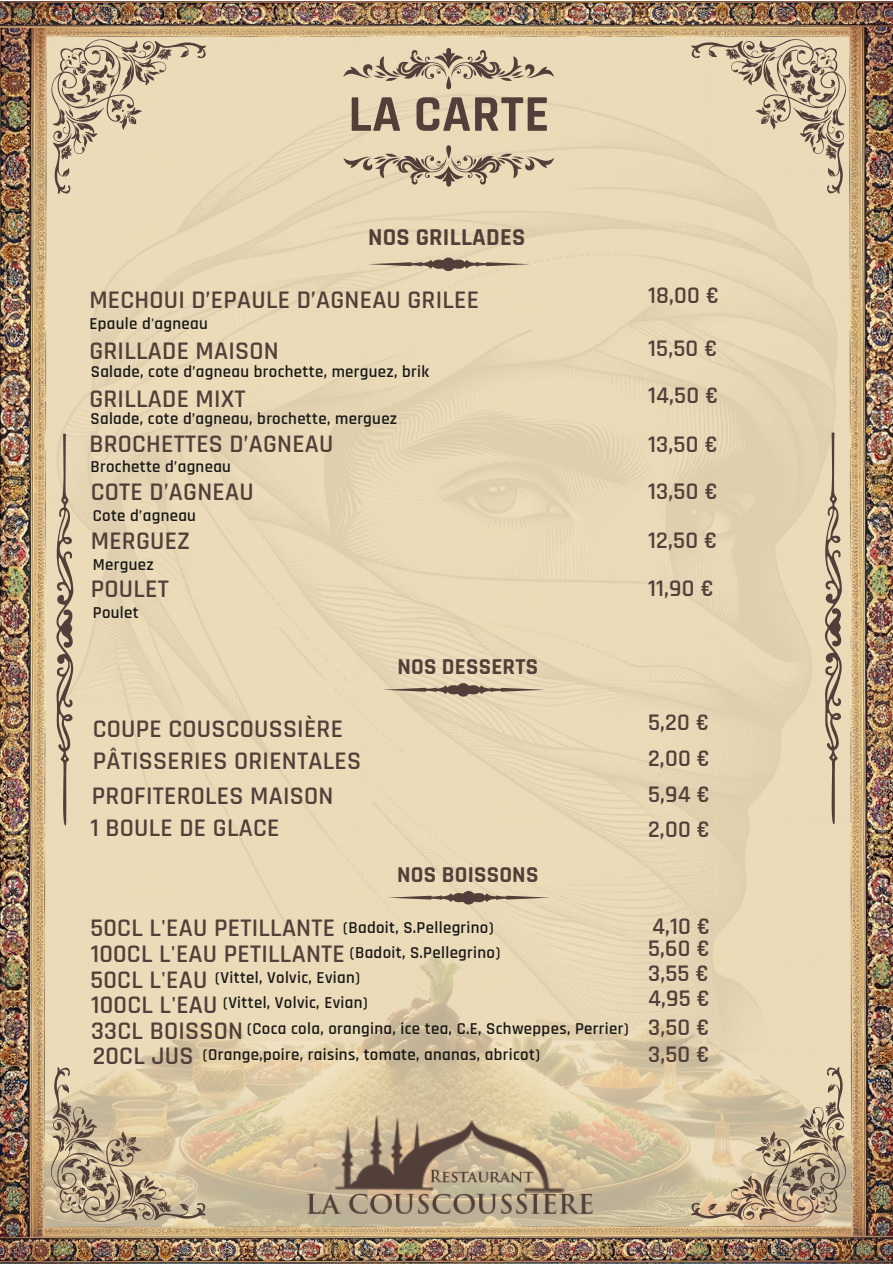
<style>
.page{position:relative;width:893px;height:1264px;background:#fff}
.page>*{position:absolute;margin:0;border:0;box-sizing:border-box;transform-origin:0 0}
.t1{font:700 52.05px "Rajdhani";letter-spacing:.01em;color:#523f3a}
.t2{font:600 25.65px "Rajdhani";letter-spacing:.01em;color:#523f3a}
.t3{font:600 25.5px "Rajdhani";letter-spacing:.01em;color:#523f3a}
.t4{font:700 24.6px "Rajdhani";letter-spacing:.01em;color:#523f3a}
.t5{font:600 24.15px "Rajdhani";letter-spacing:.01em;color:#523f3a}
.t6{font:700 22.95px "Rajdhani";letter-spacing:.01em;color:#523f3a}
.t7{font:600 16.8px "Rajdhani";letter-spacing:.02em;color:#191817}
</style>
<div class="page">
<img style="left:0;top:1px;width:892px;height:1262px">
<svg style="left:691px;top:39px;width:155px;height:155px"></svg>
<svg style="left:51px;top:39px;width:155px;height:155px"></svg>
<svg style="left:691px;top:1067px;width:155px;height:154px"></svg>
<svg style="left:51px;top:1067px;width:154px;height:155px"></svg>
<svg style="left:343px;top:48px;width:211px;height:41px"></svg>
<svg style="left:343px;top:145px;width:211px;height:42px"></svg>
<svg style="left:51px;top:433px;width:27px;height:397px"></svg>
<svg style="left:819px;top:432px;width:27px;height:397px"></svg>
<svg style="left:367px;top:256px;width:163px;height:16px"></svg>
<img style="left:294px;top:1113px;width:305px;height:103px">
<svg style="left:382px;top:682px;width:163px;height:15px"></svg>
<svg style="left:387px;top:889px;width:163px;height:16px"></svg>
<p class="t1" style="left:348px;top:82px;width:202px">LA CARTE</p>
<h2 class="t4" style="left:368px;top:222px;width:159px">NOS GRILLADES</h2>
<p class="t5" style="left:648px;top:280px;width:73px">18,00 €</p>
<h2 class="t2" style="left:89px;top:284px;width:391px">MECHOUI D’EPAULE D’AGNEAU GRILEE</h2>
<p class="t2" style="left:89px;top:335px;width:191px">GRILLADE MAISON</p>
<p class="t5" style="left:648px;top:333px;width:71px">15,50 €</p>
<h2 class="t7" style="left:89px;top:313px;width:120px">Epaule d'agneau</h2>
<h2 class="t7" style="left:91px;top:361px;width:340px">Salade, cote d’agneau brochette, merguez, brik</h2>
<h2 class="t7" style="left:90px;top:408px;width:308px">Salade, cote d’agneau, brochette, merguez</h2>
<h4 class="t7" style="left:90px;top:456px;width:142px">Brochette d’agneau</h4>
<p class="t7" style="left:93px;top:505px;width:105px">Cote d’agneau</p>
<h3 class="t7" style="left:93px;top:554px;width:62px">Merguez</h3>
<h3 class="t7" style="left:93px;top:602px;width:47px">Poulet</h3>
<p class="t5" style="left:648px;top:380px;width:72px">14,50 €</p>
<p class="t2" style="left:89px;top:383px;width:158px">GRILLADE MIXT</p>
<p class="t3" style="left:89px;top:428px;width:245px">BROCHETTES D’AGNEAU</p>
<h2 class="t5" style="left:648px;top:429px;width:71px">13,50 €</h2>
<p class="t2" style="left:91px;top:476px;width:164px">COTE D’AGNEAU</p>
<h2 class="t5" style="left:648px;top:476px;width:71px">13,50 €</h2>
<h2 class="t5" style="left:648px;top:525px;width:71px">12,50 €</h2>
<p class="t2" style="left:91px;top:525px;width:101px">MERGUEZ</p>
<h2 class="t2" style="left:91px;top:572px;width:80px">POULET</h2>
<h2 class="t5" style="left:648px;top:573px;width:67px">11,90 €</h2>
<h1 class="t2" style="left:93px;top:713px;width:252px">COUPE COUSCOUSSIÈRE</h1>
<p class="t2" style="left:93px;top:745px;width:270px">PÂTISSERIES ORIENTALES</p>
<h2 class="t2" style="left:92px;top:779px;width:243px">PROFITEROLES MAISON</h2>
<p class="t2" style="left:90px;top:812px;width:190px">1 BOULE DE GLACE</p>
<p class="t6" style="left:397px;top:652px;width:142px">NOS DESSERTS</p>
<h3 class="t6" style="left:397px;top:860px;width:143px">NOS BOISSONS</h3>
<h3 class="t5" style="left:648px;top:707px;width:63px">5,20 €</h3>
<h4 class="t5" style="left:648px;top:744px;width:63px">2,00 €</h4>
<p class="t5" style="left:648px;top:779px;width:63px">5,94 €</p>
<h2 class="t5" style="left:648px;top:815px;width:63px">2,00 €</h2>
<h3 class="t2" style="left:90px;top:912px;width:246px">50CL L'EAU PETILLANTE</h3>
<h3 class="t5" style="left:652px;top:911px;width:60px">4,10 €</h3>
<h3 class="t2" style="left:91px;top:937px;width:255px">100CL L'EAU PETILLANTE</h3>
<h3 class="t5" style="left:648px;top:933px;width:63px">5,60 €</h3>
<h3 class="t5" style="left:648px;top:958px;width:62px">3,55 €</h3>
<h3 class="t5" style="left:648px;top:983px;width:63px">4,95 €</h3>
<h3 class="t5" style="left:648px;top:1012px;width:63px">3,50 €</h3>
<p class="t7" style="left:343px;top:916px;width:152px">(Badoit, S.Pellegrino)</p>
<h3 class="t7" style="left:349px;top:942px;width:152px">(Badoit, S.Pellegrino)</h3>
<h2 class="t7" style="left:215px;top:967px;width:146px">(Vittel, Volvic, Evian)</h2>
<p class="t7" style="left:223px;top:992px;width:146px">(Vittel, Volvic, Evian)</p>
<h3 class="t7" style="left:247px;top:1018px;width:383px">(Coca cola, orangina, ice tea, C.E, Schweppes, Perrier)</h3>
<p class="t2" style="left:90px;top:963px;width:118px">50CL L'EAU</p>
<h2 class="t2" style="left:91px;top:989px;width:128px">100CL L'EAU</h2>
<h3 class="t2" style="left:91px;top:1014px;width:153px">33CL BOISSON</h3>
<h2 class="t2" style="left:93px;top:1040px;width:102px">20CL JUS</h2>
<p class="t7" style="left:203px;top:1044px;width:339px">(Orange,poire, raisins, tomate, ananas, abricot)</p>
<h3 class="t5" style="left:648px;top:1039px;width:63px">3,50 €</h3>
</div>
